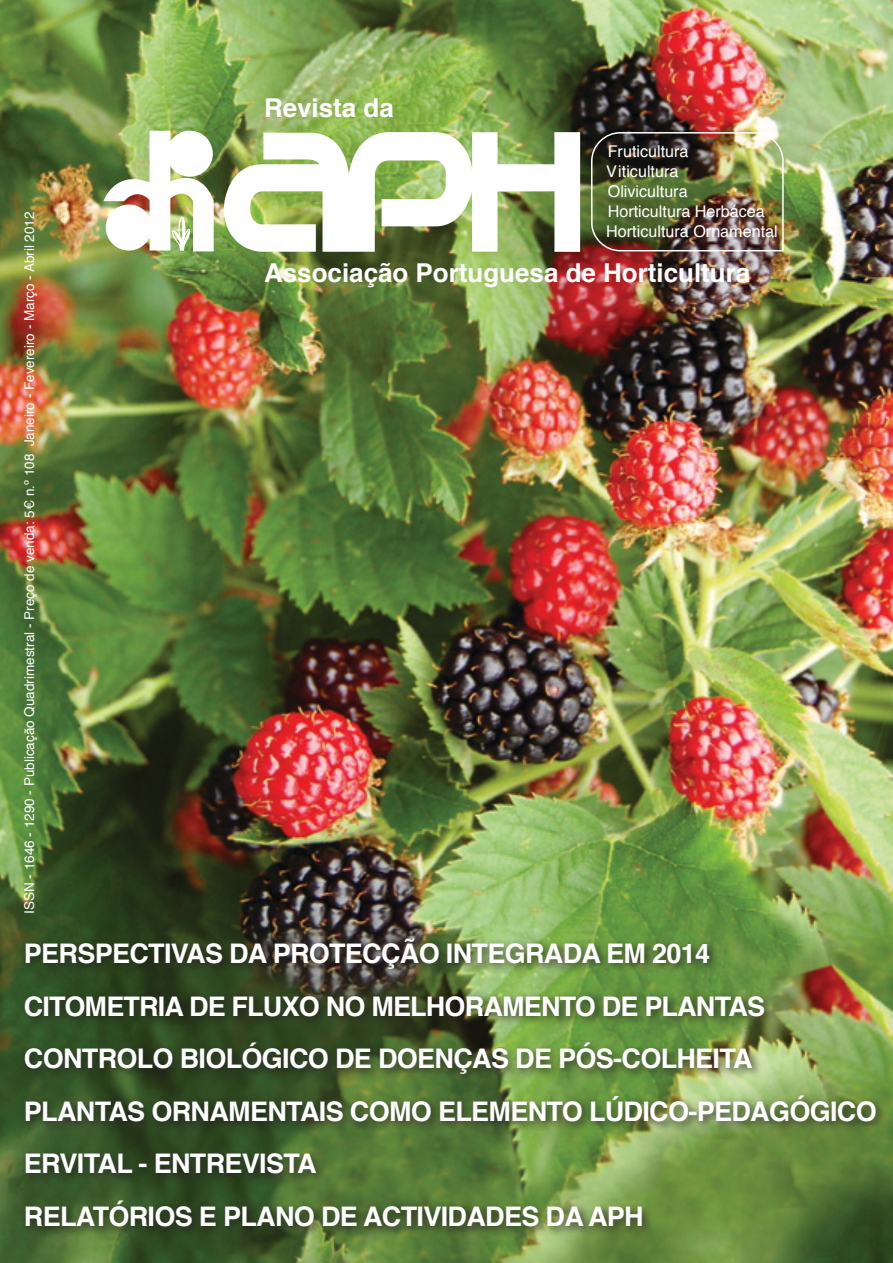
<style>
.page{position:relative;width:893px;height:1263px;background:#fff}
.page>*{position:absolute;margin:0;border:0;box-sizing:border-box;transform-origin:0 0}
.t1{font:700 27px/52.5px "Helvetica";letter-spacing:-.025em;color:#fff}
.t2{font:700 25.95px "Helvetica";color:#fff}
.t3{font:16.2px/20.2px "Helvetica";color:#fff}
.t4{font:13.5px "Helvetica";color:#fff}
</style>
<div class="page">
<img style="left:0;top:0;width:893px;height:1263px">
<div style="left:20px;top:934px;width:867px;height:303px;background:#231f20;opacity:.8"></div>
<svg style="left:224px;top:132px;width:356px;height:120px"></svg>
<img style="left:590px;top:131px;width:194px;height:121px">
<img style="left:103px;top:131px;width:111px;height:120px">
<p class="t4" style="left:19px;top:914px;width:704px;rotate:-90deg">ISSN - 1646 - 1290 - Publicação Quadrimestral - Preço de venda: 5€ n.º 108 Janeiro - Fevereiro - Março - Abril 2012</p>
<p class="t2" style="left:264px;top:87px;width:131px">REVISTA DA</p>
<p class="t3" style="left:606px;top:141px;width:173px">Fruticultura<br>Viticultura<br>Olivicultura<br>Horticultura Herbácea<br>Horticultura Ornamental</p>
<p class="t2" style="left:264px;top:251px;width:488px">ASSOCIAÇÃO PORTUGUESA DE HORTICULTURA</p>
<p class="t1" style="left:24px;top:928px;width:854px">PERSPECTIVAS DA PROTECÇÃO INTEGRADA EM 2014<br>CITOMETRIA DE FLUXO NO MELHORAMENTO DE PLANTAS CONTROLO BIOLÓGICO DE DOENÇAS DE PÓS-COLHEITA PLANTAS ORNAMENTAIS COMO ELEMENTO LÚDICO-PEDAGÓGICO ERVITAL</p>
<p class="t1" style="left:24px;top:1138px;width:583px;text-indent:115px">- ENTREVISTA<br>RELATÓRIOS E PLANO DE ACTIVIDADES DA APH</p>
</div>
